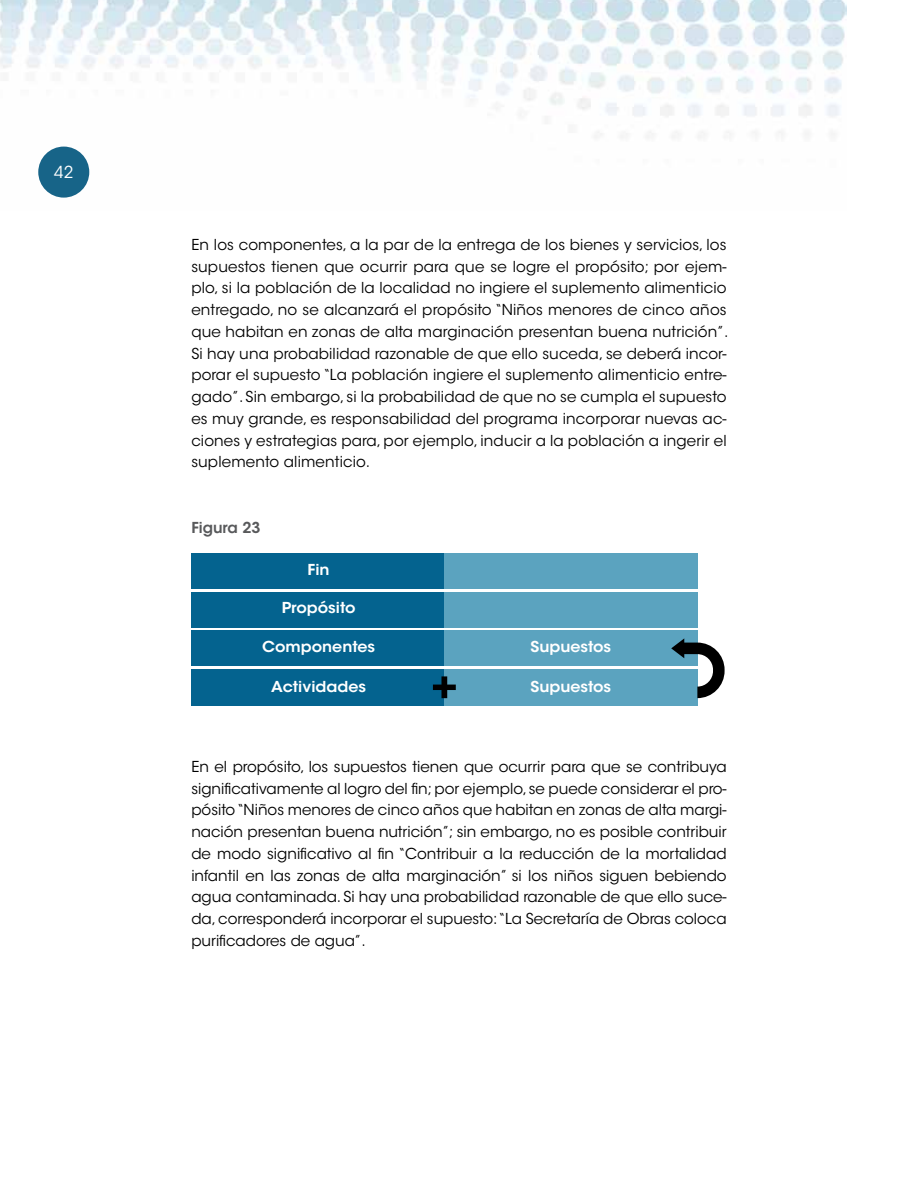
<style>
.page{position:relative;width:918px;height:1188px;background:#fff}
.page>*{position:absolute;margin:0;border:0;box-sizing:border-box;transform-origin:0 0}
.t1{font:16.5px "ITC Avant Garde Std";color:#fff}
.t2{font:15px/21.8px "ITC Avant Garde Std";letter-spacing:.01em;color:#000}
.t3{font:600 15px "ITC Avant Garde Std";color:#fff;scale:1.06 1}
.t4{font:600 15px "ITC Avant Garde Std";color:#58595b}
</style>
<div class="page">
<img style="left:0;top:0;width:846px;height:197px">
<div style="left:38px;top:147px;width:51px;height:51px;background:#176488;border-radius:50%"></div>
<div style="left:191px;top:554px;width:253px;height:35px;background:#04638f"></div>
<div style="left:191px;top:592px;width:253px;height:35px;background:#04638f"></div>
<div style="left:191px;top:631px;width:253px;height:35px;background:#04638f"></div>
<div style="left:191px;top:669px;width:253px;height:37px;background:#04638f"></div>
<div style="left:444px;top:554px;width:253px;height:35px;background:#5ba3bf"></div>
<div style="left:444px;top:592px;width:253px;height:35px;background:#5ba3bf"></div>
<div style="left:444px;top:631px;width:253px;height:35px;background:#5ba3bf"></div>
<div style="left:444px;top:669px;width:253px;height:37px;background:#5ba3bf"></div>
<svg style="left:433px;top:676px;width:23px;height:22px"></svg>
<svg style="left:671px;top:638px;width:54px;height:60px"></svg>
<p class="t1" style="left:54px;top:162px;width:21px">42</p>
<p class="t2" style="left:191px;top:234px;width:539px">En los componentes, a la par de la entrega de los bienes y servicios, los supuestos tienen que ocurrir para que se logre el propósito; por ejem&shy;plo, si la población de la localidad no ingiere el suplemento alimenticio entregado, no se alcanzará el propósito “Niños menores de cinco años que habitan en zonas de alta marginación presentan buena nutrición”.<br>Si hay una probabilidad razonable de que ello suceda, se deberá incor&shy;porar el supuesto “La población ingiere el suplemento alimenticio entre&shy;gado”. Sin embargo, si la probabilidad de que no se cumpla el supuesto es muy grande, es responsabilidad del programa incorporar nuevas ac&shy;ciones y estrategias para, por ejemplo, inducir a la población a ingerir el suplemento alimenticio.</p>
<p class="t4" style="left:191px;top:518px;width:71px">Figura 23</p>
<p class="t3" style="left:308px;top:560px;width:22px">Fin</p>
<p class="t3" style="left:282px;top:598px;width:71px">Propósito</p>
<p class="t3" style="left:262px;top:637px;width:108px">Componentes</p>
<p class="t3" style="left:271px;top:677px;width:91px">Actividades</p>
<p class="t3" style="left:530px;top:677px;width:78px">Supuestos</p>
<p class="t3" style="left:530px;top:637px;width:78px">Supuestos</p>
<p class="t2" style="left:191px;top:756px;width:537px;text-align:justify">En el propósito, los supuestos tienen que ocurrir para que se contribuya significativamente al logro del fin; por ejemplo, se puede considerar el pro&shy;pósito “Niños menores de cinco años que habitan en zonas de alta margi&shy;nación presentan buena nutrición”; sin embargo, no es posible contribuir de modo significativo al fin “Contribuir a la reducción de la mortalidad infantil en las zonas de alta marginación” si los niños siguen bebiendo agua contaminada. Si hay una probabilidad razonable de que ello suce&shy;da, corresponderá incorporar el supuesto: “La Secretaría de Obras coloca purificadores de agua”.</p>
</div>
